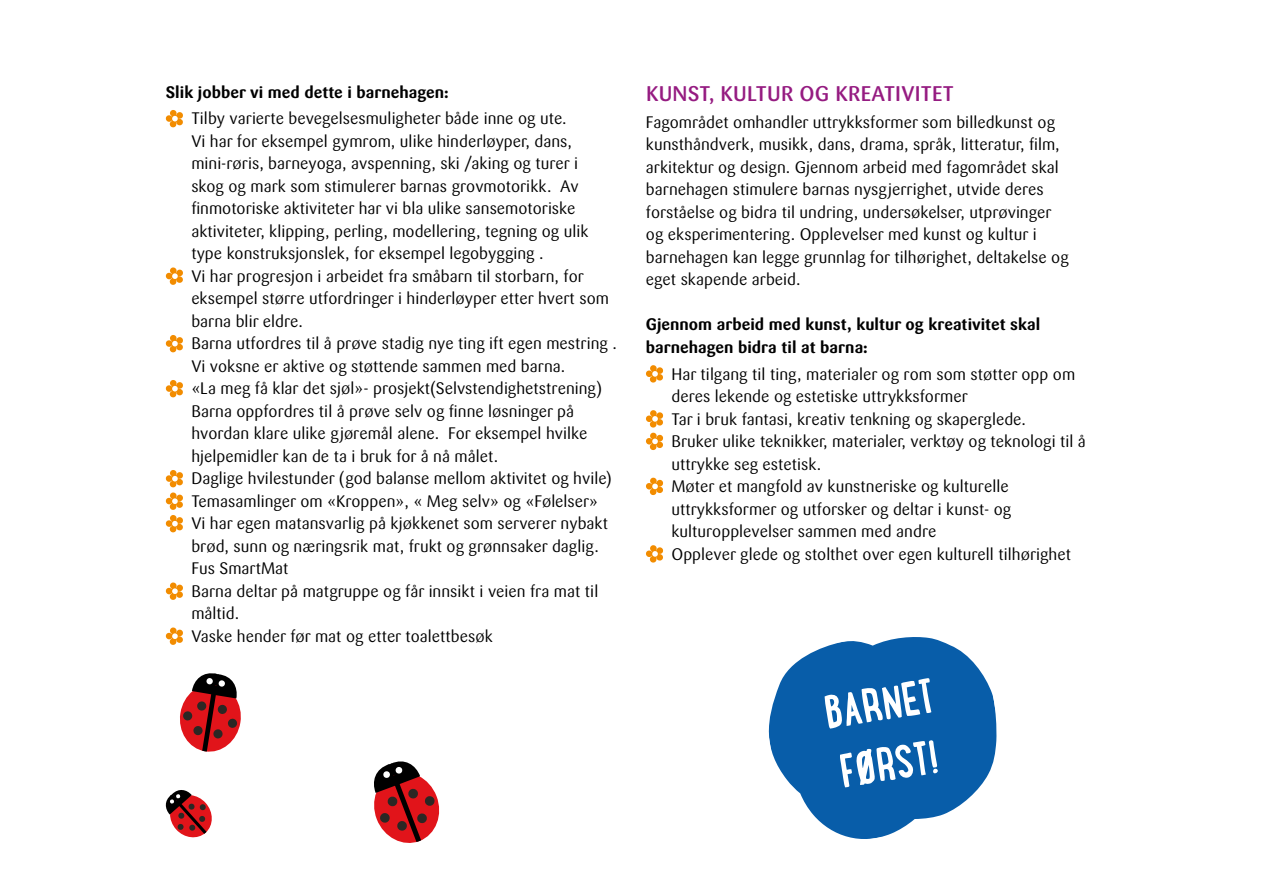
<style>
.page{position:relative;width:1263px;height:893px;background:#fff}
.page>*{position:absolute;margin:0;border:0;box-sizing:border-box;transform-origin:0 0}
.t1{font:700 50.4px/60.4px "Lunch Box";color:#fff}
.t2{font:500 21px "Sari OT";letter-spacing:.01em;color:#951b81}
.t3{font:16.5px/22.5px "Sari OT";color:#000}
.t4{font:700 16.5px/22.5px "Sari OT";color:#000}
</style>
<div class="page">
<svg style="left:165px;top:110px;width:18px;height:18px"></svg>
<svg style="left:165px;top:267px;width:18px;height:18px"></svg>
<svg style="left:165px;top:335px;width:18px;height:18px"></svg>
<svg style="left:165px;top:380px;width:18px;height:18px"></svg>
<svg style="left:165px;top:470px;width:18px;height:63px"></svg>
<svg style="left:165px;top:582px;width:18px;height:18px"></svg>
<svg style="left:165px;top:627px;width:18px;height:18px"></svg>
<svg style="left:646px;top:365px;width:17px;height:18px"></svg>
<svg style="left:646px;top:410px;width:17px;height:40px"></svg>
<svg style="left:646px;top:477px;width:17px;height:18px"></svg>
<svg style="left:646px;top:545px;width:17px;height:18px"></svg>
<svg style="left:374px;top:761px;width:66px;height:82px"></svg>
<svg style="left:180px;top:673px;width:61px;height:79px"></svg>
<svg style="left:197px;top:701px;width:10px;height:10px"></svg>
<svg style="left:183px;top:711px;width:10px;height:10px"></svg>
<div style="left:193px;top:726px;width:10px;height:9px;background:#2b2724;border-radius:4px"></div>
<div style="left:218px;top:680px;width:7px;height:7px;background:#fff;border-radius:50%"></div>
<div style="left:206px;top:678px;width:7px;height:7px;background:#fff;border-radius:50%"></div>
<svg style="left:165px;top:790px;width:47px;height:48px"></svg>
<svg style="left:768px;top:637px;width:229px;height:202px;fill:#085da9"></svg>
<p class="t4" style="left:166px;top:81px;width:284px">Slik jobber vi med dette i barnehagen:</p>
<p class="t3" style="left:191px;top:107px;width:427px">Tilby varierte bevegelsesmuligheter både inne og ute.<br>Vi har for eksempel gymrom, ulike hinderløyper, dans, mini-røris, barneyoga, avspenning, ski /aking og turer i<br>skog og mark som stimulerer barnas grovmotorikk. Av finmotoriske aktiviteter har vi bla ulike sansemotoriske aktiviteter, klipping, perling, modellering, tegning og ulik type konstruksjonslek, for eksempel legobygging .<br>Vi har progresjon i arbeidet fra småbarn til storbarn, for eksempel større utfordringer i hinderløyper etter hvert som barna blir eldre.<br>Barna utfordres til å prøve stadig nye ting ift egen mestring .<br>Vi voksne er aktive og støttende sammen med barna.<br>«La meg få klar det sjøl»- prosjekt(Selvstendighetstrening)<br>Barna oppfordres til å prøve selv og finne løsninger på hvordan klare ulike gjøremål alene. For eksempel hvilke hjelpemidler kan de ta i bruk for å nå målet.<br>Daglige hvilestunder (god balanse mellom aktivitet og hvile)<br>Temasamlinger om «Kroppen», « Meg selv» og «Følelser»<br>Vi har egen matansvarlig på kjøkkenet som serverer nybakt brød, sunn og næringsrik mat, frukt og grønnsaker daglig.<br>Fus SmartMat<br>Barna deltar på matgruppe og får innsikt i veien fra mat til måltid.<br>Vaske hender før mat og etter toalettbesøk</p>
<p class="t2" style="left:646px;top:80px;width:309px">KUNST, KULTUR OG KREATIVITET</p>
<p class="t3" style="left:646px;top:111px;width:424px">Fagområdet omhandler uttrykksformer som billedkunst og kunsthåndverk, musikk, dans, drama, språk, litteratur, film, arkitektur og design. Gjennom arbeid med fagområdet skal barnehagen stimulere barnas nysgjerrighet, utvide deres forståelse og bidra til undring, undersøkelser, utprøvinger og eksperimentering. Opplevelser med kunst og kultur i barnehagen kan legge grunnlag for tilhørighet, deltakelse og eget skapende arbeid.</p>
<p class="t4" style="left:646px;top:313px;width:396px">Gjennom arbeid med kunst, kultur og kreativitet skal barnehagen bidra til at barna:</p>
<p class="t3" style="left:671px;top:363px;width:416px">Har tilgang til ting, materialer og rom som støtter opp om deres lekende og estetiske uttrykksformer<br>Tar i bruk fantasi, kreativ tenkning og skaperglede.<br>Bruker ulike teknikker, materialer, verktøy og teknologi til å uttrykke seg estetisk.<br>Møter et mangfold av kunstneriske og kulturelle uttrykksformer og utforsker og deltar i kunst- og kulturopplevelser sammen med andre<br>Opplever glede og stolthet over egen kulturell tilhørighet</p>
<h1 class="t1" style="left:820px;top:681px;width:112px;rotate:-9deg">BARNET<br>FØRST!</h1>
</div>
